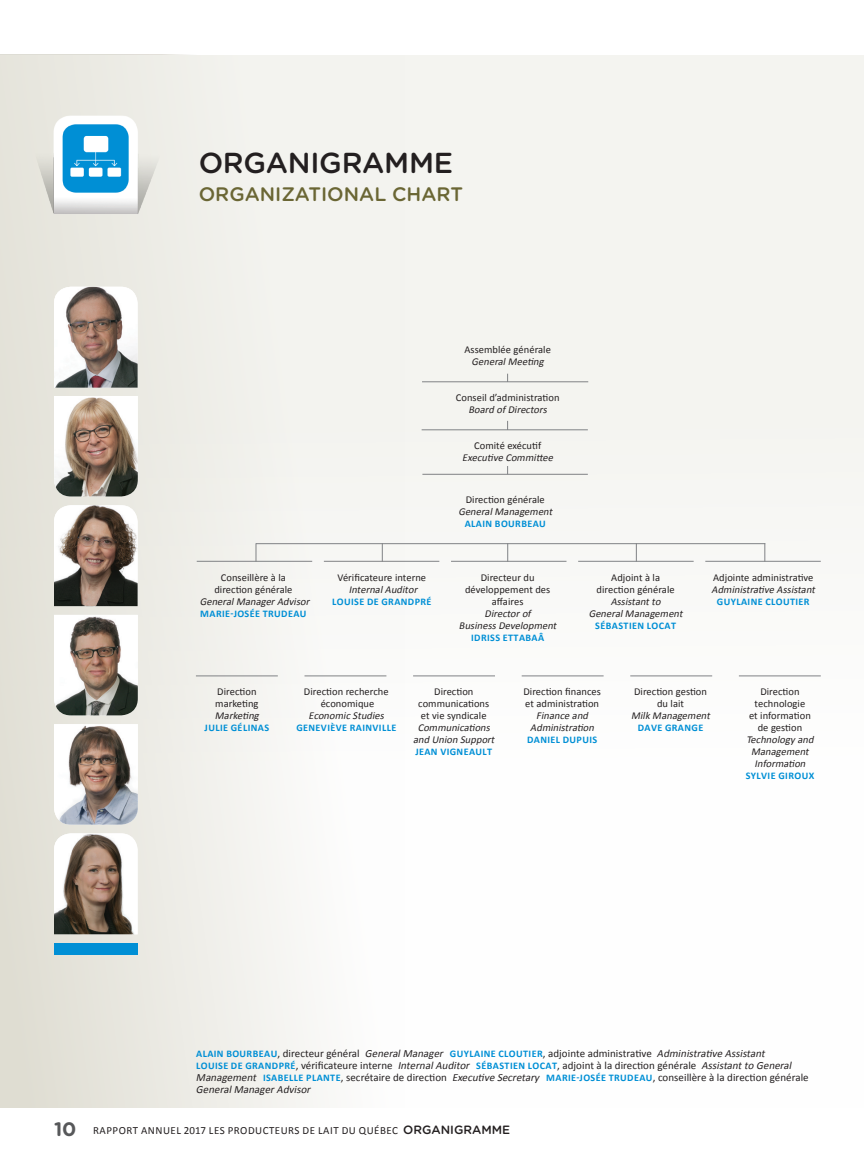
<style>
.page{position:relative;width:864px;height:1161px;background:#fff}
.page>*{position:absolute;margin:0;border:0;box-sizing:border-box;transform-origin:0 0}
.TITRE_FR{font:500 28.8px "Gotham Rounded";letter-spacing:-.01em;color:#231f20}
.ANG_TITRE_2017{font:500 19.5px "Gotham Rounded";color:#6a6634}
.EMPLOYÉS_2017{font:10.95px/12.1px "Calibri";letter-spacing:.005em;color:#231f20}
.EMPLOYÉS_2017-2{font:10.95px "Calibri";letter-spacing:.045em;color:#231f20}
.EMPLOYÉS_2017-3{font:10.5px/12px "Calibri";letter-spacing:.005em;color:#231f20;text-align:center}
.EMPLOYÉS_2017-4{font:italic 10.5px/12px "Calibri";color:#231f20;text-align:center}
.EMPLOYÉS_2017-5{font:700 10.2px "Calibri";letter-spacing:.04em;color:#008fd5}
.s1{font-style:italic}
.s2{font-style:normal}
.s3{font-weight:700;font-size:10.2px;color:#008fd5}
.s4{font-family:"Gotham Rounded";font-weight:700;font-size:19.5px;color:#57585a}
.s5{font-family:"Gotham Rounded";font-weight:500;font-size:12px}
</style>
<div class="page">
<div style="left:0;top:55px;width:864px;height:1053px;background:#f9f9f7"></div>
<div style="left:0;top:55px;width:405px;height:1053px;background:linear-gradient(to right,#e1dfd5,#fbfcfb)"></div>
<img style="left:54px;top:287px;width:84px;height:101px">
<img style="left:54px;top:505px;width:84px;height:101px">
<img style="left:54px;top:833px;width:84px;height:101px">
<img style="left:54px;top:396px;width:84px;height:100px">
<img style="left:54px;top:615px;width:84px;height:100px">
<img style="left:54px;top:724px;width:84px;height:101px">
<div style="left:54px;top:943px;width:84px;height:12px;background:#008fd5"></div>
<hr style="left:196px;top:675px;width:82px;height:1px;background:#808285">
<hr style="left:305px;top:675px;width:81px;height:1px;background:#808285">
<hr style="left:413px;top:675px;width:82px;height:1px;background:#808285">
<hr style="left:522px;top:675px;width:82px;height:1px;background:#808285">
<hr style="left:630px;top:675px;width:82px;height:1px;background:#808285">
<hr style="left:739px;top:675px;width:82px;height:1px;background:#808285">
<hr style="left:256px;top:543px;width:509px;height:1px;background:#808285">
<hr style="left:324px;top:561px;width:115px;height:1px;background:#808285">
<hr style="left:197px;top:561px;width:115px;height:1px;background:#808285">
<hr style="left:451px;top:561px;width:116px;height:1px;background:#808285">
<hr style="left:578px;top:561px;width:116px;height:1px;background:#808285">
<hr style="left:705px;top:561px;width:116px;height:1px;background:#808285">
<svg style="left:507px;top:544px;width:1px;height:18px"></svg>
<svg style="left:636px;top:544px;width:1px;height:18px"></svg>
<svg style="left:764px;top:544px;width:1px;height:18px"></svg>
<svg style="left:256px;top:543px;width:1px;height:19px"></svg>
<svg style="left:382px;top:544px;width:1px;height:18px"></svg>
<hr style="left:422px;top:474px;width:166px;height:1px;background:#808285">
<hr style="left:422px;top:429px;width:166px;height:1px;background:#808285">
<hr style="left:422px;top:381px;width:166px;height:1px;background:#808285">
<img style="left:0;top:78px;width:219px;height:198px">
<p class="TITRE_FR" style="left:199px;top:142px;width:256px">ORGANIGRAMME</p>
<p class="ANG_TITRE_2017" style="left:199px;top:180px;width:266px">ORGANIZATIONAL CHART</p>
<p class="EMPLOYÉS_2017-3" style="left:214px;top:571px;width:80px">Conseillère à la direction générale</p>
<p class="EMPLOYÉS_2017-4" style="left:200px;top:595px;width:114px">GeneralManagerAdvisor</p>
<p class="EMPLOYÉS_2017-5" style="left:200px;top:607px;width:108px">MARIE-JOSÉE TRUDEAU</p>
<p class="EMPLOYÉS_2017-3" style="left:338px;top:571px;width:90px">Vérificateure interne</p>
<p class="EMPLOYÉS_2017-4" style="left:349px;top:583px;width:73px">InternalAuditor</p>
<p class="EMPLOYÉS_2017-5" style="left:332px;top:595px;width:101px">LOUISE DE GRANDPRÉ</p>
<p class="EMPLOYÉS_2017-3" style="left:464px;top:344px;width:88px">Assemblée générale<br><span class="s1">GeneralMeeting</span></p>
<p class="EMPLOYÉS_2017-3" style="left:456px;top:392px;width:105px">Conseil d’administration<br><span class="s1">Board ofDirectors</span></p>
<p class="EMPLOYÉS_2017-4" style="left:462px;top:440px;width:95px"><span class="s2">Comité exécutif<br></span>Executive Committee</p>
<p class="EMPLOYÉS_2017-3" style="left:458px;top:493px;width:98px">Direction générale<br><span class="s1">GeneralManagement</span></p>
<p class="EMPLOYÉS_2017-5" style="left:465px;top:517px;width:83px">ALAIN BOURBEAU</p>
<p class="EMPLOYÉS_2017-3" style="left:465px;top:571px;width:87px">Directeur du développement des affaires</p>
<p class="EMPLOYÉS_2017-4" style="left:459px;top:607px;width:102px">Directorof<br>BusinessDevelopment</p>
<p class="EMPLOYÉS_2017-5" style="left:471px;top:631px;width:75px">IDRISS ETTABAÂ</p>
<p class="EMPLOYÉS_2017-3" style="left:597px;top:571px;width:80px">Adjoint à la direction générale</p>
<p class="EMPLOYÉS_2017-4" style="left:589px;top:595px;width:98px">Assistantto<br>GeneralManagement</p>
<p class="EMPLOYÉS_2017-5" style="left:595px;top:619px;width:82px">SÉBASTIEN LOCAT</p>
<p class="EMPLOYÉS_2017-3" style="left:713px;top:571px;width:102px">Adjointe administrative</p>
<p class="EMPLOYÉS_2017-4" style="left:712px;top:583px;width:108px">Administrative Assistant</p>
<p class="EMPLOYÉS_2017-5" style="left:717px;top:595px;width:94px">GUYLAINE CLOUTIER</p>
<p class="EMPLOYÉS_2017-3" style="left:215px;top:686px;width:45px;text-align:left">Direction marketing</p>
<p class="EMPLOYÉS_2017-4" style="left:215px;top:710px;width:48px">Marketing</p>
<p class="EMPLOYÉS_2017-5" style="left:205px;top:722px;width:66px">JULIE GÉLINAS</p>
<p class="EMPLOYÉS_2017-3" style="left:304px;top:686px;width:86px">Direction recherche économique</p>
<p class="EMPLOYÉS_2017-4" style="left:309px;top:710px;width:80px">EconomicStudies</p>
<p class="EMPLOYÉS_2017-5" style="left:296px;top:722px;width:101px">GENEVIÈVE RAINVILLE</p>
<p class="EMPLOYÉS_2017-3" style="left:418px;top:686px;width:73px">Direction communications et vie syndicale</p>
<p class="EMPLOYÉS_2017-4" style="left:413px;top:722px;width:86px">Communications and Union Support</p>
<p class="EMPLOYÉS_2017-5" style="left:415px;top:746px;width:78px">JEAN VIGNEAULT</p>
<p class="EMPLOYÉS_2017-3" style="left:523px;top:686px;width:79px;text-align:left">Direction finances et administration</p>
<p class="EMPLOYÉS_2017-4" style="left:530px;top:710px;width:68px">Finance and<br>Administration</p>
<p class="EMPLOYÉS_2017-5" style="left:527px;top:734px;width:72px">DANIEL DUPUIS</p>
<p class="EMPLOYÉS_2017-3" style="left:634px;top:686px;width:75px">Direction gestion du lait</p>
<p class="EMPLOYÉS_2017-4" style="left:631px;top:710px;width:83px">Milk Management</p>
<p class="EMPLOYÉS_2017-5" style="left:638px;top:722px;width:67px">DAVE GRANGE</p>
<p class="EMPLOYÉS_2017-3" style="left:749px;top:686px;width:63px">Direction technologie et information de gestion</p>
<p class="EMPLOYÉS_2017-4" style="left:746px;top:734px;width:71px">Technology and<br>Management<br>Information</p>
<p class="EMPLOYÉS_2017-5" style="left:746px;top:770px;width:70px">SYLVIE GIROUX</p>
<p class="EMPLOYÉS_2017" style="left:196px;top:1047px;width:614px"><span class="s3">ALAIN BOURBEAU</span>, directeur général <span class="s1">GeneralManager</span> <span class="s3">GUYLAINE CLOUTIER</span>, adjointe administrative <span class="s1">Administrative Assistant<br></span><span class="s3">LOUISE DE GRANDPRÉ</span>, vérificateure interne <span class="s1">InternalAuditor</span> <span class="s3">SÉBASTIEN LOCAT</span>, adjoint à la direction générale <span class="s1">Assistantto General Management</span> <span class="s3">ISABELLE PLANTE</span>, secrétaire de direction <span class="s1">Executive Secretary</span> <span class="s3">MARIE-JOSÉE TRUDEAU</span>, conseillère à la direction générale <span class="s1">GeneralManagerAdvisor</span></p>
<p class="EMPLOYÉS_2017-2" style="left:54px;top:1124px;width:458px"><span class="s4">10</span> RAPPORT ANNUEL 2017 LES PRODUCTEURS DE LAIT DU QUÉBEC <span class="s5">ORGANIGRAMME</span></p>
</div>
